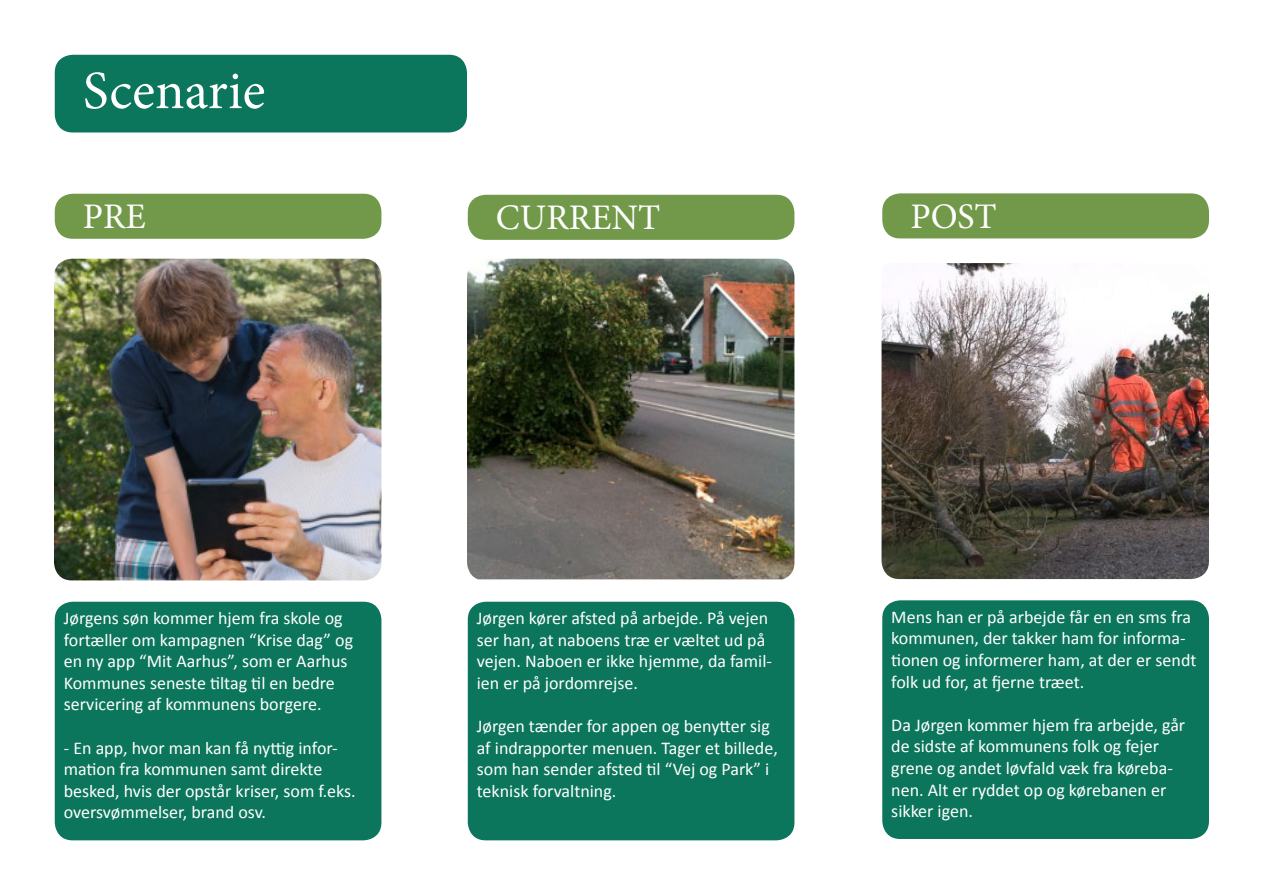
<style>
.page{position:relative;width:1263px;height:893px;background:#fff}
.page>*{position:absolute;margin:0;border:0;box-sizing:border-box;transform-origin:0 0}
.t1{font:54px "Minion Pro";color:#fff}
.t2{font:36px "Minion Pro";color:#fff}
.t3{font:18px/21.6px "Calibri";color:#fff}
</style>
<div class="page">
<div style="left:55px;top:55px;width:412px;height:77px;background:#0c765c;border-radius:18px"></div>
<div style="left:55px;top:602px;width:326px;height:238px;background:#0c765c;border-radius:18px"></div>
<div style="left:55px;top:194px;width:326px;height:45px;background:#729949;border-radius:18px"></div>
<img style="left:54px;top:259px;width:327px;height:321px">
<div style="left:468px;top:602px;width:326px;height:238px;background:#0c765c;border-radius:18px"></div>
<div style="left:468px;top:195px;width:326px;height:45px;background:#729949;border-radius:18px"></div>
<img style="left:467px;top:259px;width:327px;height:320px">
<div style="left:882px;top:600px;width:327px;height:239px;background:#0c765c;border-radius:18px"></div>
<div style="left:882px;top:193px;width:327px;height:45px;background:#729949;border-radius:18px"></div>
<img style="left:881px;top:263px;width:328px;height:316px">
<p class="t1" style="left:83px;top:55px;width:184px">Scenarie</p>
<p class="t2" style="left:83px;top:192px;width:64px">PRE</p>
<p class="t2" style="left:496px;top:194px;width:166px">CURRENT</p>
<p class="t2" style="left:910px;top:192px;width:88px">POST</p>
<p class="t3" style="left:64px;top:606px;width:291px">Jørgens søn kommer hjem fra skole og fortæller om kampagnen “Krise dag” og en ny app “Mit Aarhus”, som er Aarhus Kommunes seneste tiltag til en bedre servicering af kommunens borgere.</p>
<p class="t3" style="left:64px;top:736px;width:294px">- En app, hvor man kan få nyttig infor&shy;mation fra kommunen samt direkte besked, hvis der opstår kriser, som f.eks. oversvømmelser, brand osv.</p>
<p class="t3" style="left:477px;top:606px;width:297px">Jørgen kører afsted på arbejde. På vejen ser han, at naboens træ er væltet ud på vejen. Naboen er ikke hjemme, da famil&shy;ien er på jordomrejse.</p>
<p class="t3" style="left:477px;top:714px;width:303px">Jørgen tænder for appen og benytter sig af indrapporter menuen. Tager et billede, som han sender afsted til “Vej og Park” i teknisk forvaltning.</p>
<p class="t3" style="left:891px;top:605px;width:307px">Mens han er på arbejde får en en sms fra kommunen, der takker ham for informa&shy;tionen og informerer ham, at der er sendt folk ud for, at fjerne træet.</p>
<p class="t3" style="left:891px;top:713px;width:295px">Da Jørgen kommer hjem fra arbejde, går de sidste af kommunens folk og fejer grene og andet løvfald væk fra køreba&shy;nen. Alt er ryddet op og kørebanen er sikker igen.</p>
</div>
